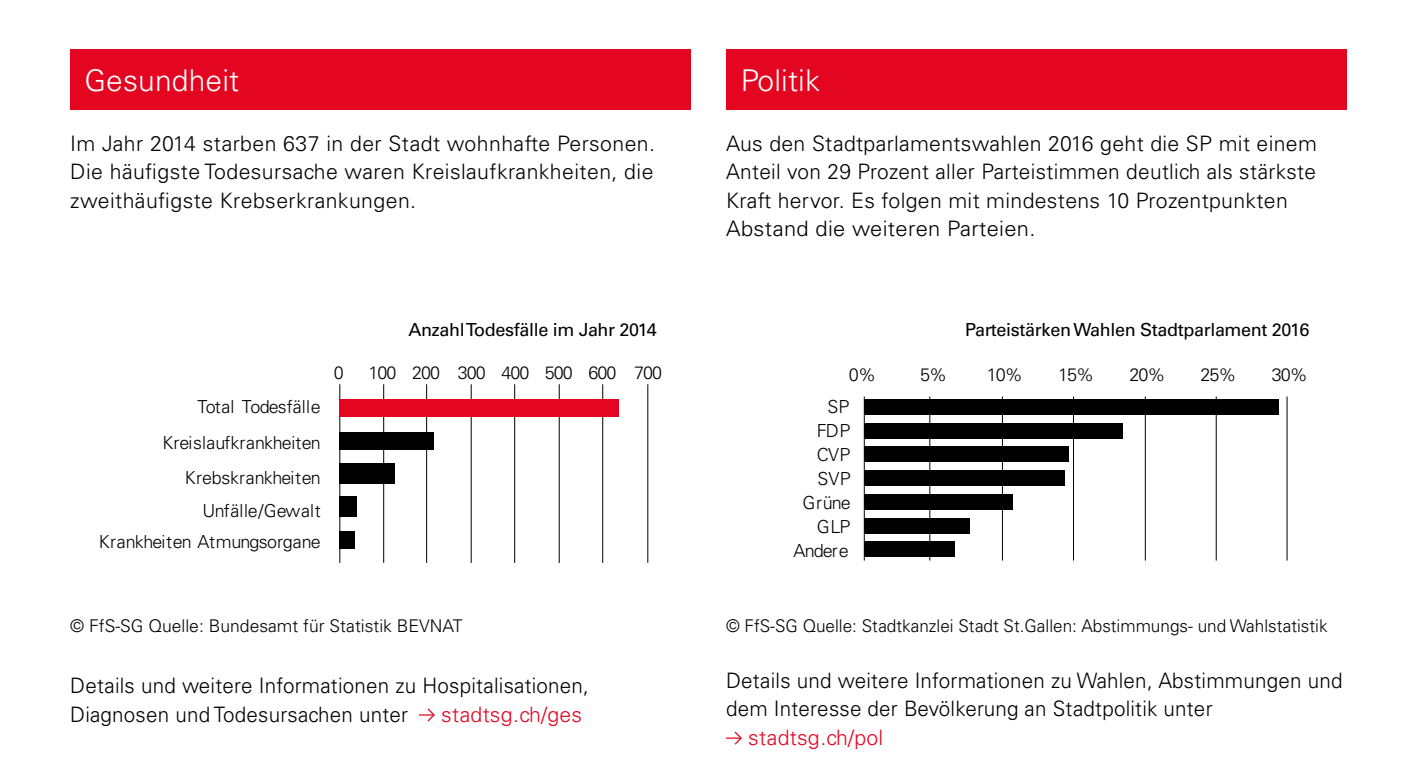
<style>
.page{position:relative;width:1418px;height:780px;background:#fff}
.page>*{position:absolute;margin:0;border:0;box-sizing:border-box;transform-origin:0 0}
.t1{font:300 30px "Univers LT Std";letter-spacing:.005em;color:#fff}
.t2{font:300 21.25px/28.2px "Univers LT Std";letter-spacing:.015em;color:#000}
.t3{font:300 21.25px "Univers LT Std";letter-spacing:.01em;color:#e40521}
.t4{font:300 18px/24px "Univers LT Std";letter-spacing:-.015em;color:#000;text-align:right}
.t5{font:18px "Univers LT Std";letter-spacing:-.02em;color:#000}
.t6{font:300 18px "Univers LT Std";letter-spacing:-.055em;color:#000}
.t7{font:300 17.5px "Univers LT Std";color:#000}
</style>
<div class="page">
<div style="left:70px;top:50px;width:620px;height:60px;background:#e40521"></div>
<div style="left:726px;top:50px;width:620px;height:60px;background:#e40521"></div>
<svg style="left:419px;top:708px;width:16px;height:14px"></svg>
<svg style="left:726px;top:731px;width:16px;height:14px"></svg>
<hr style="left:1286px;top:396px;width:1px;height:164px;background:#000">
<hr style="left:1215px;top:396px;width:1px;height:164px;background:#000">
<hr style="left:1144px;top:396px;width:1px;height:164px;background:#000">
<hr style="left:1073px;top:396px;width:1px;height:164px;background:#000">
<hr style="left:1002px;top:396px;width:1px;height:164px;background:#000">
<hr style="left:929px;top:396px;width:1px;height:164px;background:#000">
<hr style="left:863px;top:396px;width:1px;height:164px;background:#000">
<div style="left:864px;top:541px;width:90px;height:16px;background:#000"></div>
<div style="left:864px;top:518px;width:106px;height:15px;background:#000"></div>
<div style="left:864px;top:494px;width:149px;height:15px;background:#000"></div>
<div style="left:864px;top:470px;width:200px;height:15px;background:#000"></div>
<div style="left:864px;top:446px;width:205px;height:16px;background:#000"></div>
<div style="left:864px;top:423px;width:259px;height:15px;background:#000"></div>
<div style="left:864px;top:399px;width:414px;height:15px;background:#000"></div>
<hr style="left:647px;top:384px;width:1px;height:179px;background:#000">
<hr style="left:602px;top:384px;width:1px;height:179px;background:#000">
<hr style="left:339px;top:384px;width:1px;height:179px;background:#000">
<hr style="left:383px;top:384px;width:1px;height:179px;background:#000">
<hr style="left:426px;top:384px;width:1px;height:179px;background:#000">
<hr style="left:471px;top:384px;width:1px;height:179px;background:#000">
<hr style="left:514px;top:384px;width:1px;height:179px;background:#000">
<hr style="left:559px;top:384px;width:1px;height:179px;background:#000">
<div style="left:339px;top:398px;width:279px;height:18px;background:#e40521"></div>
<div style="left:339px;top:530px;width:15px;height:18px;background:#000"></div>
<div style="left:339px;top:496px;width:18px;height:20px;background:#000"></div>
<div style="left:339px;top:463px;width:56px;height:20px;background:#000"></div>
<div style="left:339px;top:431px;width:95px;height:18px;background:#000"></div>
<h1 class="t1" style="left:84px;top:62px;width:156px">Gesundheit</h1>
<h1 class="t1" style="left:740px;top:62px;width:81px">Politik</h1>
<p class="t2" style="left:70px;top:129px;width:586px;text-align:justify">Im Jahr 2014 starben 637 in der Stadt wohnhafte Personen.<br>Die häufigste Todesursache waren Kreislaufkrankheiten, die zweithäufigste Krebserkrankungen.</p>
<p class="t5" style="left:408px;top:319px;width:250px">Anzahl Todesfälle im Jahr 2014</p>
<p class="t4" style="left:162px;top:388px;width:160px;line-height:35.8px">Total Todesfälle<br>Kreislaufkrankheiten<br>Krebskrankheiten</p>
<p class="t4" style="left:99px;top:494px;width:223px;line-height:31.5px">Unfälle/Gewalt<br>Krankheiten Atmungsorgane</p>
<p class="t4" style="left:334px;top:360px;width:11px">0</p>
<p class="t6" style="left:368px;top:361px;width:295px">100 200 300 400 500 600 700</p>
<p class="t7" style="left:70px;top:615px;width:394px">© FfS-SG Quelle: Bundesamt für Statistik BEVNAT</p>
<p class="t2" style="left:70px;top:671px;width:520px">Details und weitere Informationen zu Hospitalisationen,<br>Diagnosen und Todesursachen unter</p>
<p class="t3" style="left:441px;top:701px;width:142px">stadtsg.ch/ges</p>
<p class="t2" style="left:726px;top:129px;width:592px">Aus den Stadtparlamentswahlen 2016 geht die SP mit einem Anteil von 29 Prozent aller Parteistimmen deutlich als stärkste Kraft hervor. Es folgen mit mindestens 10 Prozentpunkten Abstand die weiteren Parteien.</p>
<p class="t5" style="left:965px;top:319px;width:346px">Parteistärken Wahlen Stadtparlament 2016</p>
<p class="t4" style="left:849px;top:362px;width:29px">0%</p>
<p class="t4" style="left:920px;top:362px;width:29px">5%</p>
<p class="t4" style="left:986px;top:362px;width:38px">10%</p>
<p class="t4" style="left:1058px;top:362px;width:38px">15%</p>
<p class="t4" style="left:1129px;top:362px;width:38px">20%</p>
<p class="t4" style="left:1200px;top:362px;width:38px">25%</p>
<p class="t4" style="left:1271px;top:362px;width:38px">30%</p>
<p class="t4" style="left:793px;top:395px;width:59px">SP<br>FDP<br>CVP<br>SVP<br>Grüne<br>GLP<br>Andere</p>
<p class="t7" style="left:726px;top:614px;width:603px">© FfS-SG Quelle: Stadtkanzlei Stadt St.Gallen: Abstimmungs- und Wahlstatistik</p>
<p class="t2" style="left:726px;top:666px;width:618px">Details und weitere Informationen zu Wahlen, Abstimmungen und dem Interesse der Bevölkerung an Stadtpolitik unter</p>
<p class="t3" style="left:748px;top:724px;width:136px">stadtsg.ch/pol</p>
</div>
